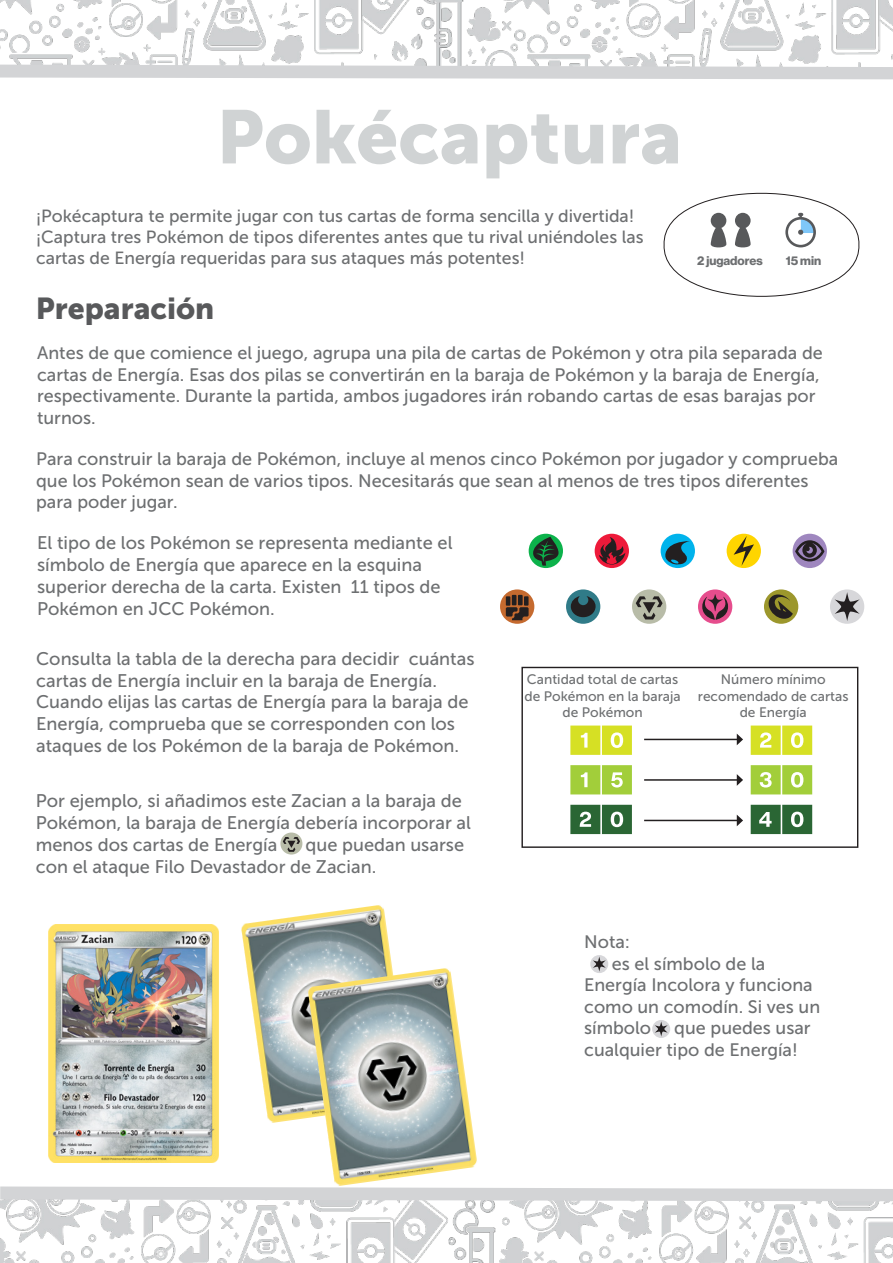
<style>
.page{position:relative;width:893px;height:1263px;background:#fff}
.page>*{position:absolute;margin:0;border:0;box-sizing:border-box;transform-origin:0 0}
.t1{font:75px "Museo Sans 900";color:#d0d3d4}
.t2{font:30.15px "Museo Sans 900";color:#58595b}
.t3{font:18.15px/21.9px "Museo Sans 500";color:#6d6f71}
.t4{font:18px/21.6px "Museo Sans 500";color:#6d6f71}
.t5{font:17.55px/21.1px "Museo Sans 500";color:#6d6f71}
.t6{font:13.65px/16.5px "Museo Sans 500";color:#6d6f71;text-align:center}
.t7{font:12.45px "N Haas Grotesk DS Pro 75 Bd";color:#6d6f71}
</style>
<div class="page">
<img style="left:0;top:0;width:417px;height:65px">
<img style="left:417px;top:0;width:476px;height:65px">
<svg style="left:0;top:65px;width:893px;height:14px"></svg>
<img style="left:0;top:1201px;width:449px;height:61px">
<img style="left:449px;top:1201px;width:444px;height:62px">
<svg style="left:0;top:1186px;width:893px;height:15px"></svg>
<div style="left:698px;top:589px;width:34px;height:35px;background:#e64d8d;border-radius:50%"></div>
<svg style="left:702px;top:594px;width:26px;height:26px"></svg>
<div style="left:764px;top:589px;width:34px;height:35px;background:#9c972c;border-radius:50%"></div>
<svg style="left:768px;top:594px;width:25px;height:25px"></svg>
<div style="left:632px;top:589px;width:34px;height:35px;background:#b8bca8;border-radius:50%"></div>
<svg style="left:636px;top:596px;width:27px;height:23px"></svg>
<div style="left:566px;top:589px;width:34px;height:35px;background:#307b88;border-radius:50%"></div>
<svg style="left:571px;top:596px;width:25px;height:21px"></svg>
<div style="left:830px;top:589px;width:34px;height:35px;background:#d7d7da;border-radius:50%"></div>
<svg style="left:835px;top:592px;width:25px;height:29px"></svg>
<svg style="left:500px;top:589px;width:34px;height:35px"></svg>
<svg style="left:506px;top:595px;width:23px;height:25px"></svg>
<div style="left:793px;top:534px;width:34px;height:34px;background:#9f87bf;border-radius:50%"></div>
<svg style="left:795px;top:540px;width:29px;height:21px"></svg>
<div style="left:727px;top:534px;width:34px;height:34px;background:#ffd500;border-radius:50%"></div>
<svg style="left:734px;top:536px;width:20px;height:30px"></svg>
<div style="left:661px;top:534px;width:34px;height:34px;background:#00b3ec;border-radius:50%"></div>
<svg style="left:664px;top:541px;width:26px;height:24px"></svg>
<div style="left:595px;top:534px;width:34px;height:34px;background:#ee1a3a;border-radius:50%"></div>
<svg style="left:599px;top:537px;width:26px;height:28px"></svg>
<div style="left:529px;top:534px;width:34px;height:34px;background:#0cb24b;border-radius:50%"></div>
<svg style="left:533px;top:537px;width:26px;height:29px"></svg>
<svg style="left:663px;top:192px;width:197px;height:105px"></svg>
<img style="left:48px;top:925px;width:170px;height:237px">
<img style="left:241px;top:905px;width:151px;height:218px">
<img style="left:307px;top:967px;width:170px;height:219px">
<hr style="left:644px;top:739px;width:93px;height:1px;background:#231f20">
<svg style="left:737px;top:734px;width:6px;height:11px"></svg>
<hr style="left:644px;top:779px;width:93px;height:2px;background:#231f20">
<svg style="left:737px;top:774px;width:6px;height:12px"></svg>
<hr style="left:644px;top:820px;width:93px;height:1px;background:#231f20">
<svg style="left:737px;top:815px;width:6px;height:11px"></svg>
<div style="left:521px;top:667px;width:337px;height:181px;border:1px solid #231f20"></div>
<svg style="left:570px;top:725px;width:62px;height:30px"></svg>
<svg style="left:570px;top:765px;width:62px;height:29px"></svg>
<svg style="left:570px;top:805px;width:62px;height:29px"></svg>
<svg style="left:751px;top:725px;width:61px;height:30px"></svg>
<svg style="left:751px;top:765px;width:61px;height:29px"></svg>
<svg style="left:751px;top:805px;width:61px;height:29px"></svg>
<svg style="left:280px;top:832px;width:22px;height:22px"></svg>
<svg style="left:283px;top:837px;width:17px;height:15px"></svg>
<div style="left:652px;top:1020px;width:18px;height:18px;background:#d7d7da;border-radius:50%"></div>
<svg style="left:655px;top:1021px;width:13px;height:16px"></svg>
<div style="left:590px;top:955px;width:18px;height:18px;background:#d7d7da;border-radius:50%"></div>
<svg style="left:593px;top:956px;width:13px;height:16px"></svg>
<h1 class="t1" style="left:216px;top:95px;width:467px">Pokécaptura</h1>
<p class="t5" style="left:36px;top:205px;width:609px">¡Pokécaptura te permite jugar con tus cartas de forma sencilla y divertida! ¡Captura tres Pokémon de tipos diferentes antes que tu rival uniéndoles las cartas de Energía requeridas para sus ataques más potentes!</p>
<h2 class="t2" style="left:36px;top:292px;width:180px">Preparación</h2>
<p class="t7" style="left:697px;top:254px;width:67px">2 jugadores</p>
<p class="t7" style="left:786px;top:254px;width:37px">15 min</p>
<p class="t4" style="left:37px;top:342px;width:787px">Antes de que comience el juego, agrupa una pila de cartas de Pokémon y otra pila separada de cartas de Energía. Esas dos pilas se convertirán en la baraja de Pokémon y la baraja de Energía, respectivamente. Durante la partida, ambos jugadores irán robando cartas de esas barajas por turnos.</p>
<p class="t4" style="left:36px;top:448px;width:804px">Para construir la baraja de Pokémon, incluye al menos cinco Pokémon por jugador y comprueba que los Pokémon sean de varios tipos. Necesitarás que sean al menos de tres tipos diferentes para poder jugar.</p>
<p class="t3" style="left:37px;top:532px;width:417px">El tipo de los Pokémon se representa mediante el símbolo de Energía que aparece en la esquina superior derecha de la carta. Existen 11 tipos de Pokémon en JCC Pokémon.</p>
<p class="t3" style="left:36px;top:647px;width:440px">Consulta la tabla de la derecha para decidir cuántas cartas de Energía incluir en la baraja de Energía.<br>Cuando elijas las cartas de Energía para la baraja de Energía, comprueba que se corresponden con los ataques de los Pokémon de la baraja de Pokémon.</p>
<p class="t3" style="left:36px;top:790px;width:437px">Por ejemplo, si añadimos este Zacian a la baraja de<br>Pokémon, la baraja de Energía debería incorporar al menos dos cartas de Energía</p>
<p class="t3" style="left:36px;top:834px;width:430px;text-indent:270px">que puedan usarse con el ataque Filo Devastador de Zacian.</p>
<p class="t6" style="left:524px;top:671px;width:158px">Cantidad total de cartas de Pokémon en la baraja de Pokémon</p>
<p class="t6" style="left:698px;top:671px;width:152px">Número mínimo recomendado de cartas de Energía</p>
<p class="t4" style="left:584px;top:931px;width:48px">Nota:</p>
<p class="t4" style="left:612px;top:953px;width:155px">es el símbolo de la</p>
<p class="t4" style="left:584px;top:974px;width:230px">Energía Incolora y funciona</p>
<p class="t4" style="left:584px;top:996px;width:238px">como un comodín. Si ves un</p>
<p class="t4" style="left:584px;top:1017px;width:69px">símbolo</p>
<p class="t4" style="left:584px;top:1017px;width:228px;text-indent:90px">que puedes usar cualquier tipo de Energía!</p>
</div>
